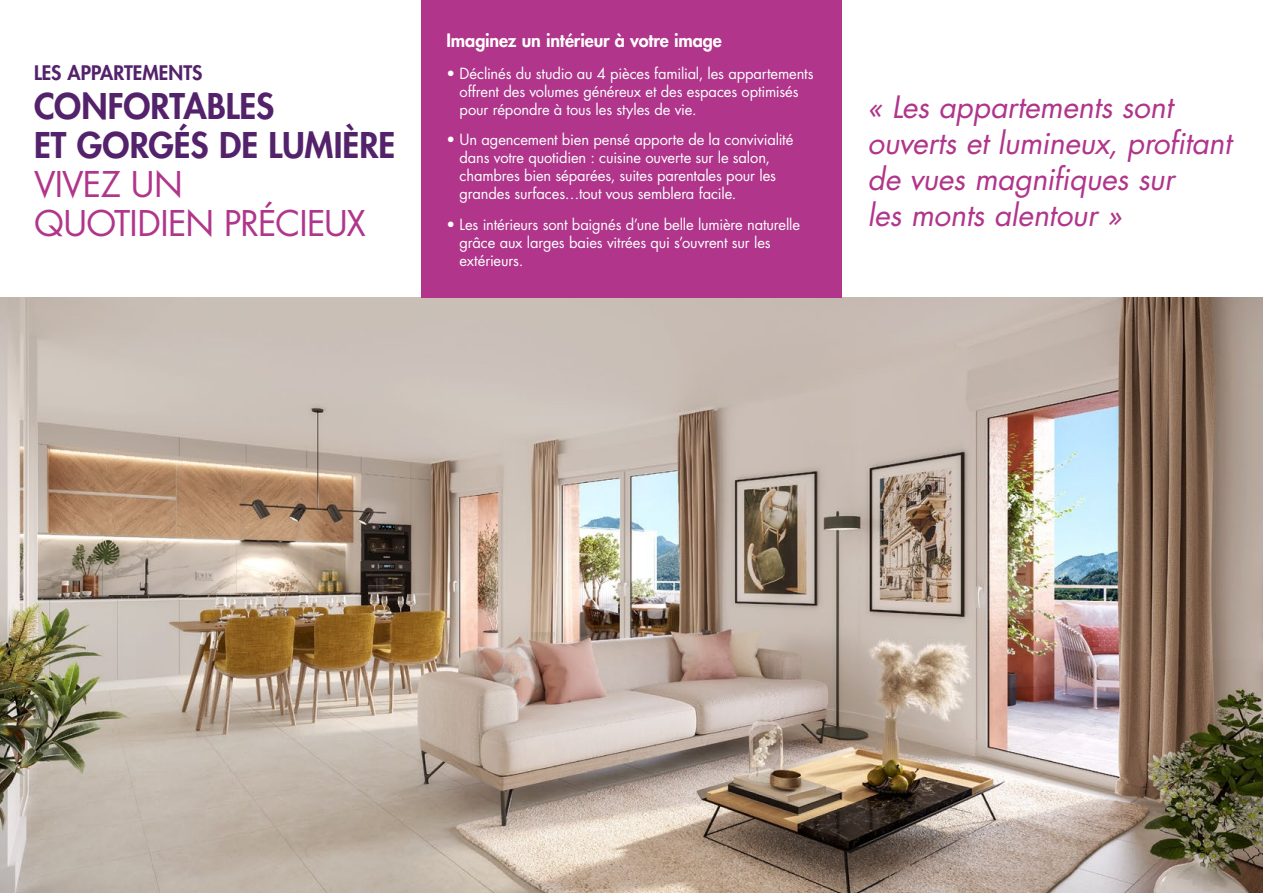
<style>
.page{position:relative;width:1263px;height:893px;background:#fff}
.page>*{position:absolute;margin:0;border:0;box-sizing:border-box;transform-origin:0 0}
.t1{font:800 34.5px/39px "Futura Std";color:#53226b}
.t2{font:34.5px/39px "Futura Std";letter-spacing:-.025em;color:#b0358b}
.t3{font:italic 30px/36px "Futura Std";letter-spacing:-.01em;color:#b0358b}
.t4{font:800 19.5px "Futura Std";color:#53226b}
.t5{font:800 18px "Futura Std";letter-spacing:-.01em;color:#fff}
.t6{font:15px/18px "Futura Std";letter-spacing:-.01em;color:#fff}
</style>
<div class="page">
<img style="left:0;top:298px;width:1263px;height:595px">
<div style="left:421px;top:0;width:421px;height:298px;background:#b0358b"></div>
<h3 class="t4" style="left:34px;top:60px;width:170px">LES APPARTEMENTS</h3>
<h1 class="t1" style="left:34px;top:87px;width:363px">CONFORTABLES<br>ET GORGÉS DE LUMIÈRE</h1>
<h1 class="t2" style="left:34px;top:165px;width:333px">VIVEZ UN<br>QUOTIDIEN PRÉCIEUX</h1>
<p class="t5" style="left:446px;top:29px;width:277px">Imaginez un intérieur à votre image</p>
<p class="t6" style="left:460px;top:64px;width:356px;text-indent:-13px">• Déclinés du studio au 4 pièces familial, les appartements offrent des volumes généreux et des espaces optimisés pour répondre à tous les styles de vie.</p>
<p class="t6" style="left:460px;top:131px;width:335px;text-indent:-13px">• Un agencement bien pensé apporte de la convivialité dans votre quotidien : cuisine ouverte sur le salon, chambres bien séparées, suites parentales pour les grandes surfaces…tout vous semblera facile.</p>
<p class="t6" style="left:460px;top:216px;width:342px;text-indent:-13px">• Les intérieurs sont baignés d’une belle lumière naturelle grâce aux larges baies vitrées qui s’ouvrent sur les extérieurs.</p>
<h2 class="t3" style="left:867px;top:89px;width:365px">« Les appartements sont ouverts et lumineux, profitant de vues magnifiques sur<br>les monts alentour »</h2>
</div>
